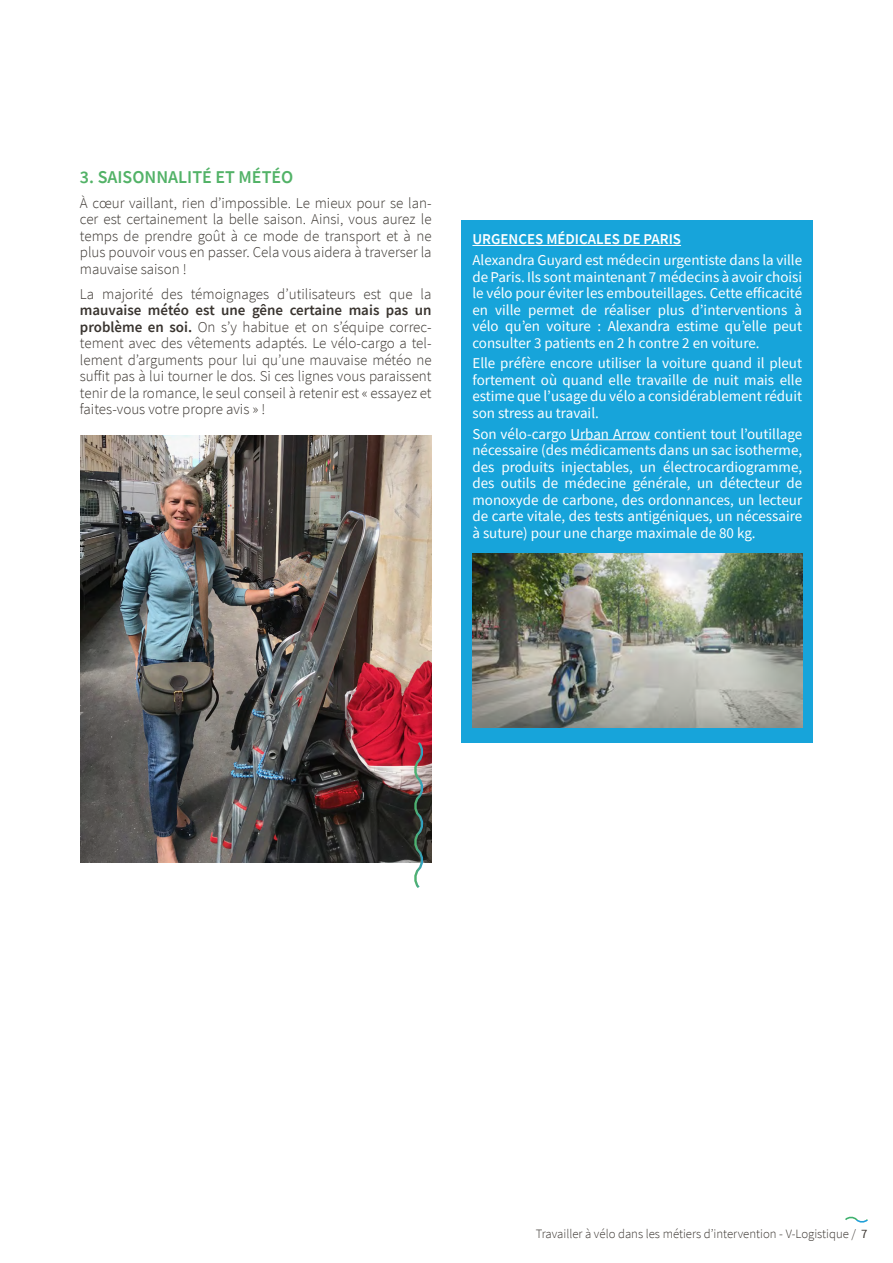
<style>
.page{position:relative;width:893px;height:1263px;background:#fff}
.page>*{position:absolute;margin:0;border:0;box-sizing:border-box;transform-origin:0 0}
.t1{font:600 18px "Source Sans Pro";color:#52b267}
.t2{font:15px/16.5px "Source Sans Pro";color:#fff;text-align:justify}
.t3{font:300 15px/16.5px "Source Sans Pro";color:#39342f;text-align:justify}
.t4{font:600 15px "Source Sans Pro";color:#fff}
.t5{font:300 12.75px "Source Sans Pro";color:#39342f}
.s1{font-weight:600}
.s2{font-weight:400}
</style>
<div class="page">
<svg style="left:845px;top:1216px;width:23px;height:6px"></svg>
<div style="left:461px;top:221px;width:352px;height:522px;background:#17a4da"></div>
<img style="left:472px;top:554px;width:330px;height:174px">
<hr style="left:472px;top:245px;width:209px;height:1px;background:#fff">
<hr style="left:570px;top:439px;width:80px;height:1px;background:#fff">
<img style="left:81px;top:435px;width:351px;height:427px">
<svg style="left:411px;top:739px;width:15px;height:149px;background:#776b69"></svg>
<p class="t1" style="left:80px;top:165px;width:215px">3. SAISONNALITÉ ET MÉTÉO</p>
<p class="t3" style="left:80px;top:194px;width:353px">À cœur vaillant, rien d’impossible. Le mieux pour se lan&shy;cer est certainement la belle saison. Ainsi, vous aurez le temps de prendre goût à ce mode de transport et à ne plus pouvoir vous en passer. Cela vous aidera à traverser la mauvaise saison !</p>
<p class="t3" style="left:80px;top:285px;width:353px">La majorité des témoignages d’utilisateurs est que la</p>
<p class="t3" style="left:80px;top:302px;width:353px"><span class="s1">mauvaise météo est une gêne certaine mais pas un problème en soi.</span> On s’y habitue et on s’équipe correc&shy;tement avec des vêtements adaptés. Le vélo-cargo a tel&shy;lement d’arguments pour lui qu’une mauvaise météo ne suffit pas à lui tourner le dos. Si ces lignes vous paraissent tenir de la romance, le seul conseil à retenir est « essayez et faites-vous votre propre avis » !</p>
<p class="t4" style="left:472px;top:229px;width:210px">URGENCES MÉDICALES DE PARIS</p>
<p class="t2" style="left:472px;top:252px;width:331px">Alexandra Guyard est médecin urgentiste dans la ville de Paris. Ils sont maintenant 7 médecins à avoir choisi le vélo pour éviter les embouteillages. Cette efficacité en ville permet de réaliser plus d’interventions à vélo qu’en voiture : Alexandra estime qu’elle peut consulter 3 patients en 2 h contre 2 en voiture.</p>
<p class="t2" style="left:472px;top:355px;width:331px">Elle préfère encore utiliser la voiture quand il pleut fortement où quand elle travaille de nuit mais elle estime que l’usage du vélo a considérablement réduit son stress au travail.</p>
<p class="t2" style="left:472px;top:425px;width:331px">Son vélo-cargo Urban Arrow contient tout l’outillage nécessaire (des médicaments dans un sac isotherme, des produits injectables, un électrocardiogramme, des outils de médecine générale, un détecteur de monoxyde de carbone, des ordonnances, un lecteur de carte vitale, des tests antigéniques, un nécessaire à suture) pour une charge maximale de 80 kg.</p>
<p class="t5" style="left:536px;top:1225px;width:333px">Travailler à vélo dans les métiers d’intervention - V-Logistique / <span class="s2">7</span></p>
</div>
